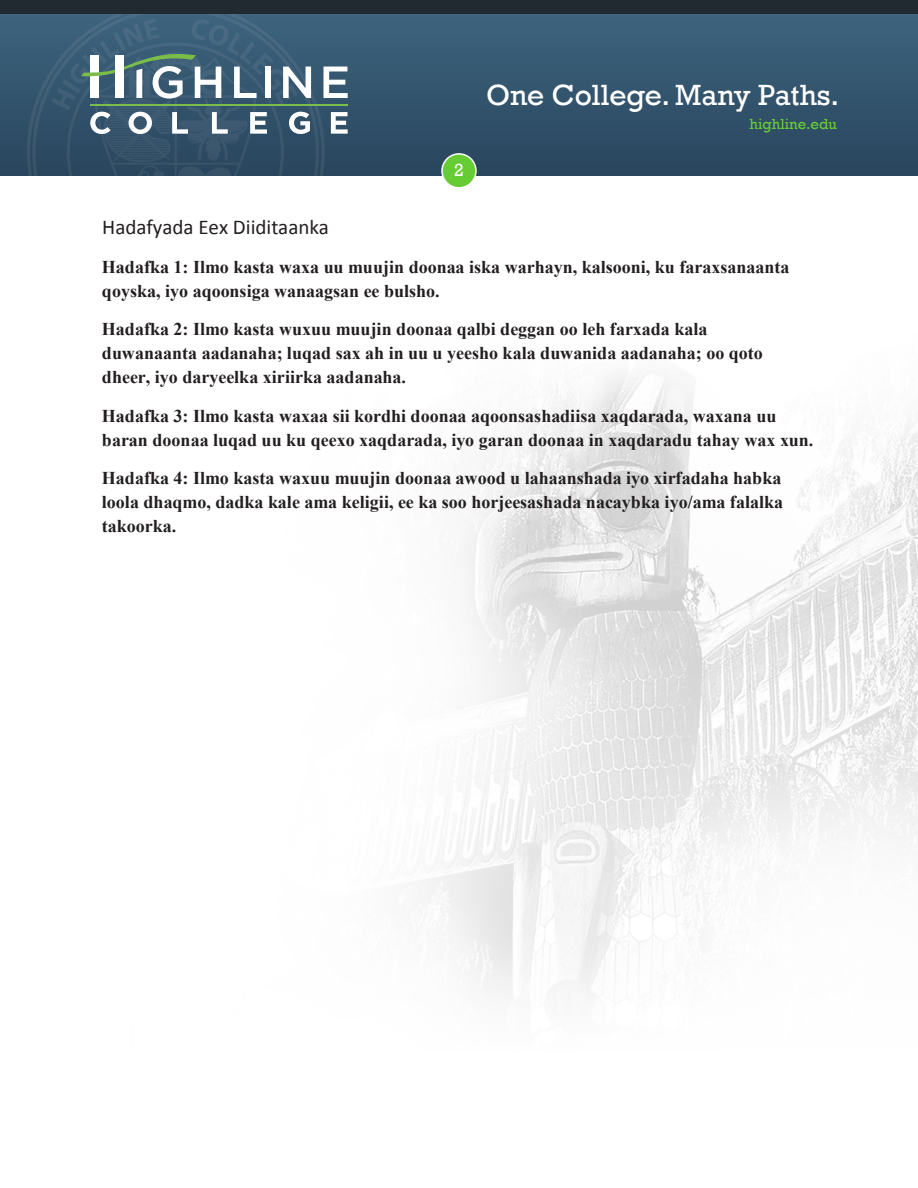
<style>
.page{position:relative;width:918px;height:1188px;background:#fff}
.page>*{position:absolute;margin:0;border:0;box-sizing:border-box;transform-origin:0 0}
.t1{font:30px "Rockwell";color:#fff}
.t2{font:21px "Calibri";color:#231f20}
.t3{font:700 18px/23.7px "Times New Roman";color:#231f20}
.t4{font:18px "Rockwell";color:#fff}
.t5{font:15px "Rockwell";color:#6c3}
</style>
<div class="page">
<img style="left:424px;top:373px;width:494px;height:623px">
<div style="left:0;top:14px;width:918px;height:162px;background:linear-gradient(to bottom,#3e647e,#2a465e)"></div>
<svg style="left:331px;top:112px;width:17px;height:22px"></svg>
<hr style="left:91px;top:105px;width:257px;height:1px;background:#7abd49">
<svg style="left:52px;top:18px;width:259px;height:158px;background:#4c6a7d"></svg>
<svg style="left:323px;top:67px;width:25px;height:31px"></svg>
<div style="left:115px;top:55px;width:9px;height:43px;background:#fff"></div>
<div style="left:0;top:0;width:918px;height:14px;background:#222a31"></div>
<div style="left:442px;top:154px;width:34px;height:34px;background:#6c3;border-radius:50%"></div>
<div style="left:441px;top:153px;width:36px;height:36px;border:2px solid #fff;border-radius:50%"></div>
<p class="t2" style="left:102px;top:214px;width:228px">Hadafyada Eex Diiditaanka</p>
<p class="t4" style="left:454px;top:160px;width:11px">2</p>
<h1 class="t1" style="left:486px;top:78px;width:355px">One College. Many Paths.</h1>
<p class="t5" style="left:750px;top:115px;width:89px">highline.edu</p>
<p class="t3" style="left:102px;top:254px;width:689px">Hadafka 1: Ilmo kasta waxa uu muujin doonaa iska warhayn, kalsooni, ku faraxsanaanta qoyska, iyo aqoonsiga wanaagsan ee bulsho.</p>
<p class="t3" style="left:102px;top:317px;width:662px">Hadafka 2: Ilmo kasta wuxuu muujin doonaa qalbi deggan oo leh farxada kala duwanaanta aadanaha; luqad sax ah in uu u yeesho kala duwanida aadanaha; oo qoto dheer, iyo daryeelka xiriirka aadanaha.</p>
<p class="t3" style="left:102px;top:404px;width:713px">Hadafka 3: Ilmo kasta waxaa sii kordhi doonaa aqoonsashadiisa xaqdarada, waxana uu baran doonaa luqad uu ku qeexo xaqdarada, iyo garan doonaa in xaqdaradu tahay wax xun.</p>
<p class="t3" style="left:102px;top:466px;width:683px;text-align:justify">Hadafka 4: Ilmo kasta waxuu muujin doonaa awood u lahaanshada iyo xirfadaha habka loola dhaqmo, dadka kale ama keligii, ee ka soo horjeesashada nacaybka iyo/ama falalka takoorka.</p>
</div>
